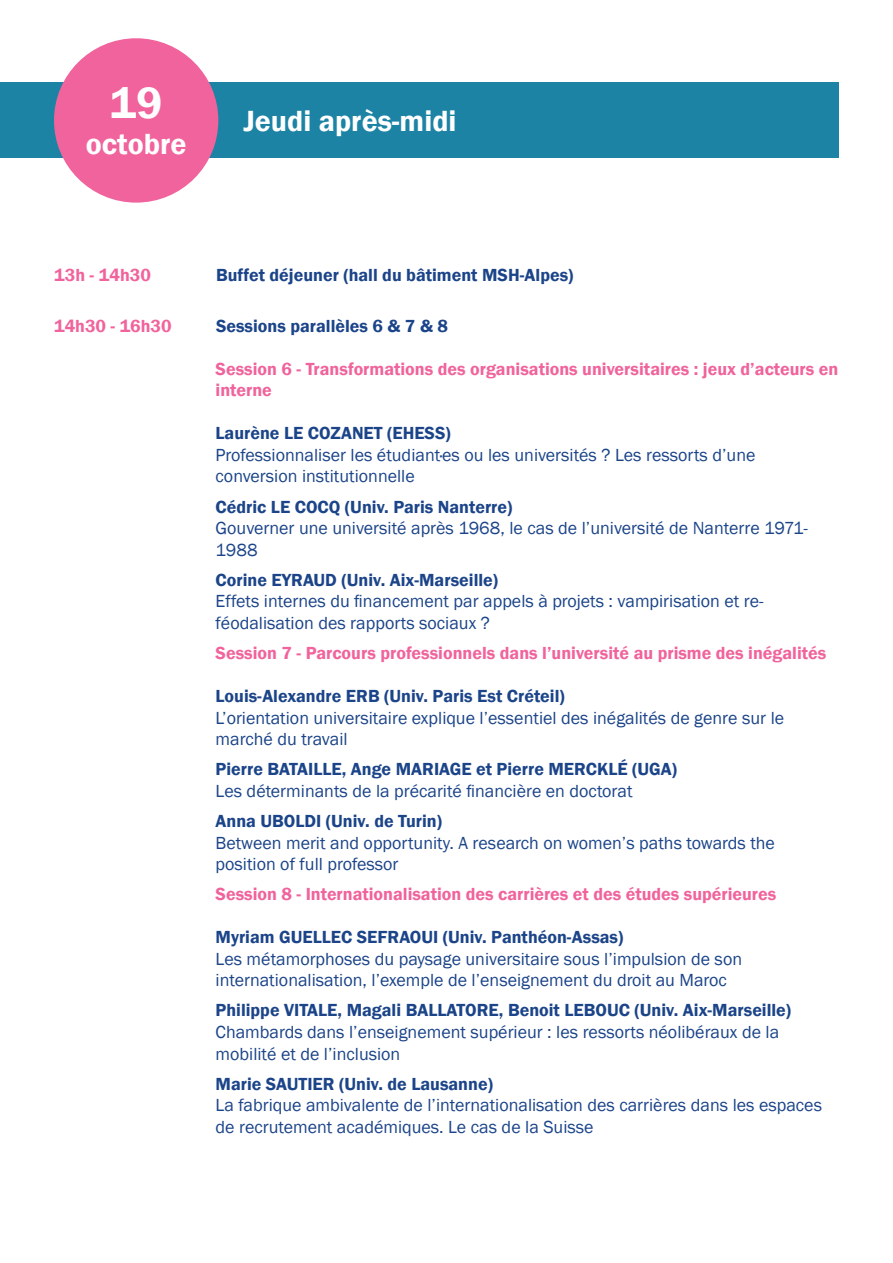
<style>
.page{position:relative;width:893px;height:1263px;background:#fff}
.page>*{position:absolute;margin:0;border:0;box-sizing:border-box;transform-origin:0 0}
.t1{font:600 45px "Franklin Gothic";color:#fff}
.t2{font:600 30px "Franklin Gothic";color:#fff}
.t3{font:18px/21.6px "Franklin Gothic";color:#1b4489}
.t4{font:600 18px "Franklin Gothic";color:#1b4489}
.t5{font:600 18px/21.6px "Franklin Gothic";color:#f0639c}
</style>
<div class="page">
<div style="left:0;top:83px;width:839px;height:75px;background:#1c83a5"></div>
<div style="left:54px;top:38px;width:164px;height:165px;background:#f0639c;border-radius:50%"></div>
<h1 class="t1" style="left:110px;top:75px;width:54px">19</h1>
<h2 class="t2" style="left:86px;top:126px;width:102px">octobre</h2>
<h2 class="t2" style="left:243px;top:102px;width:215px">Jeudi après-midi</h2>
<p class="t5" style="left:54px;top:264px;width:98px">13h - 14h30</p>
<p class="t4" style="left:216px;top:263px;width:359px">Buffet déjeuner (hall du bâtiment MSH-Alpes)</p>
<p class="t5" style="left:54px;top:315px;width:119px">14h30 - 16h30</p>
<p class="t4" style="left:216px;top:315px;width:233px">Sessions parallèles 6 &amp; 7 &amp; 8</p>
<p class="t5" style="left:216px;top:358px;width:624px">Session 6 - Transformations des organisations universitaires : jeux d’acteurs en interne</p>
<p class="t4" style="left:216px;top:422px;width:237px">Laurène LE COZANET (EHESS)</p>
<p class="t3" style="left:216px;top:444px;width:541px">Professionnaliser les étudiant·es ou les universités ? Les ressorts d’une conversion institutionnelle</p>
<p class="t4" style="left:216px;top:495px;width:298px">Cédric LE COCQ (Univ. Paris Nanterre)</p>
<p class="t3" style="left:216px;top:518px;width:594px">Gouverner une université après 1968, le cas de l’université de Nanterre 1971-<br>1988</p>
<p class="t4" style="left:216px;top:569px;width:284px">Corine EYRAUD (Univ. Aix-Marseille)</p>
<p class="t3" style="left:216px;top:591px;width:550px">Effets internes du financement par appels à projets : vampirisation et re&shy;féodalisation des rapports sociaux ?</p>
<p class="t5" style="left:216px;top:642px;width:612px">Session 7 - Parcours professionnels dans l’université au prisme des inégalités</p>
<p class="t4" style="left:216px;top:685px;width:351px">Louis-Alexandre ERB (Univ. Paris Est Créteil)</p>
<p class="t3" style="left:216px;top:707px;width:570px">L’orientation universitaire explique l’essentiel des inégalités de genre sur le marché du travail</p>
<p class="t4" style="left:216px;top:758px;width:463px">Pierre BATAILLE, Ange MARIAGE et Pierre MERCKLÉ (UGA)</p>
<p class="t3" style="left:216px;top:780px;width:418px">Les déterminants de la précarité financière en doctorat</p>
<p class="t4" style="left:216px;top:810px;width:228px">Anna UBOLDI (Univ. de Turin)</p>
<p class="t3" style="left:216px;top:832px;width:561px">Between merit and opportunity. A research on women’s paths towards the position of full professor</p>
<p class="t5" style="left:216px;top:884px;width:562px">Session 8 - Internationalisation des carrières et des études supérieures</p>
<p class="t4" style="left:216px;top:926px;width:409px">Myriam GUELLEC SEFRAOUI (Univ. Panthéon-Assas)</p>
<p class="t3" style="left:216px;top:948px;width:528px">Les métamorphoses du paysage universitaire sous l’impulsion de son internationalisation, l’exemple de l’enseignement du droit au Maroc</p>
<p class="t4" style="left:216px;top:999px;width:577px">Philippe VITALE, Magali BALLATORE, Benoit LEBOUC (Univ. Aix-Marseille)</p>
<p class="t3" style="left:216px;top:1022px;width:565px">Chambards dans l’enseignement supérieur : les ressorts néolibéraux de la mobilité et de l’inclusion</p>
<p class="t4" style="left:216px;top:1073px;width:279px">Marie SAUTIER (Univ. de Lausanne)</p>
<p class="t3" style="left:216px;top:1095px;width:608px">La fabrique ambivalente de l’internationalisation des carrières dans les espaces de recrutement académiques. Le cas de la Suisse</p>
</div>
